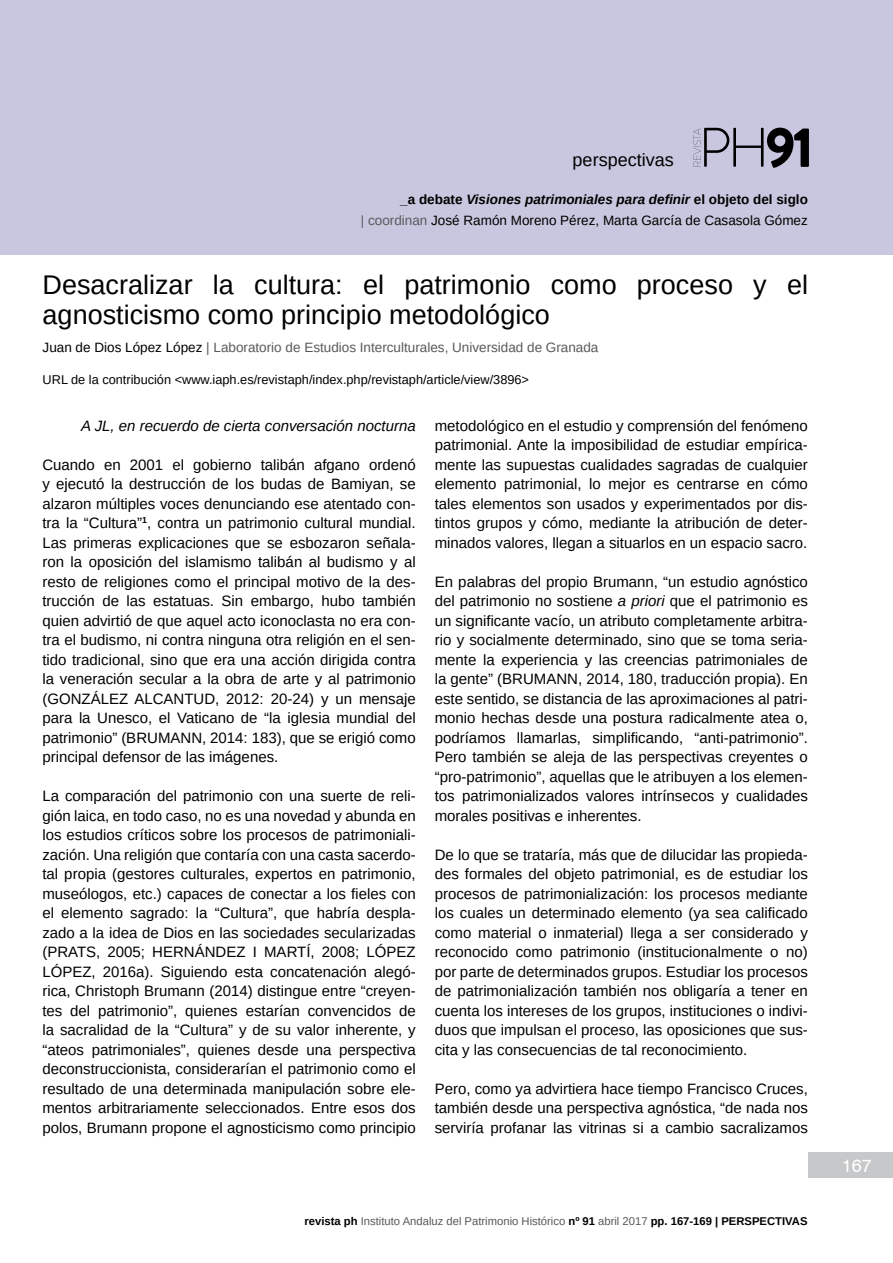
<style>
.page{position:relative;width:893px;height:1263px;background:#fff}
.page>*{position:absolute;margin:0;border:0;box-sizing:border-box;transform-origin:0 0}
.t1{font:900 56.4px "Brandon Grotesque";color:#000}
.t2{font:27px/30px "Arimo";color:#000}
.t3{font:18px "Arimo";color:#000}
.t4{font:18px "Swiss 721 BT";color:#fff}
.t5{font:15px/19.5px "Arimo";color:#000;text-align:justify}
.t6{font:italic 15px "Arimo";color:#000}
.t7{font:13.5px/21px "Arimo";color:#000;text-align:right}
.t8{font:13.5px "Arimo";color:#58595b}
.t9{font:12.75px "Arimo";color:#000}
.t10{font:11.25px "Arimo";color:#58595b}
.s1{font-weight:700}
.s2{font-weight:700;font-style:italic}
.s3{color:#58595b}
.s4{color:#000}
.s5{font-style:italic}
.s6{font-weight:700;color:#000}
</style>
<div class="page">
<div style="left:0;top:0;width:893px;height:255px;background:#c8c7df"></div>
<div style="left:808px;top:1152px;width:85px;height:26px;background:#c7c8ca"></div>
<svg style="left:693px;top:128px;width:71px;height:39px"></svg>
<p class="t3" style="left:573px;top:148px;width:103px">perspectivas</p>
<h1 class="t1" style="left:765px;top:107px;width:50px">91</h1>
<p class="t7" style="left:361px;top:189px;width:448px"><span class="s1">_a debate</span> <span class="s2">Visiones patrimoniales para definir</span> <span class="s1">el objeto del siglo<br></span><span class="s3">| coordinan</span> José Ramón Moreno Pérez, Marta García de Casasola Gómez</p>
<h2 class="t2" style="left:43px;top:270px;width:767px">Desacralizar la cultura: el patrimonio como proceso y el agnosticismo como principio metodológico</h2>
<p class="t8" style="left:43px;top:339px;width:557px"><span class="s4">Juan de Dios López López</span> | Laboratorio de Estudios Interculturales, Universidad de Granada</p>
<p class="t9" style="left:43px;top:372px;width:488px">URL de la contribución &lt;www.iaph.es/revistaph/index.php/revistaph/article/view/3896&gt;</p>
<p class="t6" style="left:81px;top:415px;width:336px">A JL, en recuerdo de cierta conversación nocturna</p>
<p class="t5" style="left:42px;top:455px;width:375px">Cuando en 2001 el gobierno talibán afgano ordenó y ejecutó la destrucción de los budas de Bamiyan, se alzaron múltiples voces denunciando ese atentado con&shy;tra la “Cultura”<sup>1</sup>, contra un patrimonio cultural mundial.<br>Las primeras explicaciones que se esbozaron señala&shy;ron la oposición del islamismo talibán al budismo y al resto de religiones como el principal motivo de la des&shy;trucción de las estatuas. Sin embargo, hubo también quien advirtió de que aquel acto iconoclasta no era con&shy;tra el budismo, ni contra ninguna otra religión en el sen&shy;tido tradicional, sino que era una acción dirigida contra la veneración secular a la obra de arte y al patrimonio (GONZÁLEZ ALCANTUD, 2012: 20-24) y un mensaje para la Unesco, el Vaticano de “la iglesia mundial del patrimonio” (BRUMANN, 2014: 183), que se erigió como principal defensor de las imágenes.</p>
<p class="t5" style="left:42px;top:786px;width:375px">La comparación del patrimonio con una suerte de reli&shy;gión laica, en todo caso, no es una novedad y abunda en los estudios críticos sobre los procesos de patrimoniali&shy;zación. Una religión que contaría con una casta sacerdo&shy;tal propia (gestores culturales, expertos en patrimonio, museólogos, etc.) capaces de conectar a los fieles con el elemento sagrado: la “Cultura”, que habría despla&shy;zado a la idea de Dios en las sociedades secularizadas (PRATS, 2005; HERNÁNDEZ I MARTÍ, 2008; LÓPEZ LÓPEZ, 2016a). Siguiendo esta concatenación alegó&shy;rica, Christoph Brumann (2014) distingue entre “creyen&shy;tes del patrimonio”, quienes estarían convencidos de la sacralidad de la “Cultura” y de su valor inherente, y “ateos patrimoniales”, quienes desde una perspectiva deconstruccionista, considerarían el patrimonio como el resultado de una determinada manipulación sobre ele&shy;mentos arbitrariamente seleccionados. Entre esos dos polos, Brumann propone el agnosticismo como principio</p>
<p class="t5" style="left:435px;top:416px;width:375px">metodológico en el estudio y comprensión del fenómeno patrimonial. Ante la imposibilidad de estudiar empírica&shy;mente las supuestas cualidades sagradas de cualquier elemento patrimonial, lo mejor es centrarse en cómo tales elementos son usados y experimentados por dis&shy;tintos grupos y cómo, mediante la atribución de deter&shy;minados valores, llegan a situarlos en un espacio sacro.</p>
<p class="t5" style="left:435px;top:572px;width:375px">En palabras del propio Brumann, “un estudio agnóstico del patrimonio no sostiene <span class="s5">a priori</span> que el patrimonio es un significante vacío, un atributo completamente arbitra&shy;rio y socialmente determinado, sino que se toma seria&shy;mente la experiencia y las creencias patrimoniales de la gente” (BRUMANN, 2014, 180, traducción propia). En este sentido, se distancia de las aproximaciones al patri&shy;monio hechas desde una postura radicalmente atea o, podríamos llamarlas, simplificando, “anti-patrimonio”.<br>Pero también se aleja de las perspectivas creyentes o “pro-patrimonio”, aquellas que le atribuyen a los elemen&shy;tos patrimonializados valores intrínsecos y cualidades morales positivas e inherentes.</p>
<p class="t5" style="left:435px;top:845px;width:375px">De lo que se trataría, más que de dilucidar las propieda&shy;des formales del objeto patrimonial, es de estudiar los procesos de patrimonialización: los procesos mediante los cuales un determinado elemento (ya sea calificado como material o inmaterial) llega a ser considerado y reconocido como patrimonio (institucionalmente o no) por parte de determinados grupos. Estudiar los procesos de patrimonialización también nos obligaría a tener en cuenta los intereses de los grupos, instituciones o indivi&shy;duos que impulsan el proceso, las oposiciones que sus&shy;cita y las consecuencias de tal reconocimiento.</p>
<p class="t5" style="left:435px;top:1079px;width:375px">Pero, como ya advirtiera hace tiempo Francisco Cruces, también desde una perspectiva agnóstica, “de nada nos serviría profanar las vitrinas si a cambio sacralizamos</p>
<p class="t10" style="left:305px;top:1213px;width:504px"><span class="s6">revista ph</span> Instituto Andaluz del Patrimonio Histórico <span class="s6">nº 91</span> abril 2017 <span class="s6">pp. 167-169 | PERSPECTIVAS</span></p>
<p class="t4" style="left:842px;top:1154px;width:31px">167</p>
</div>
